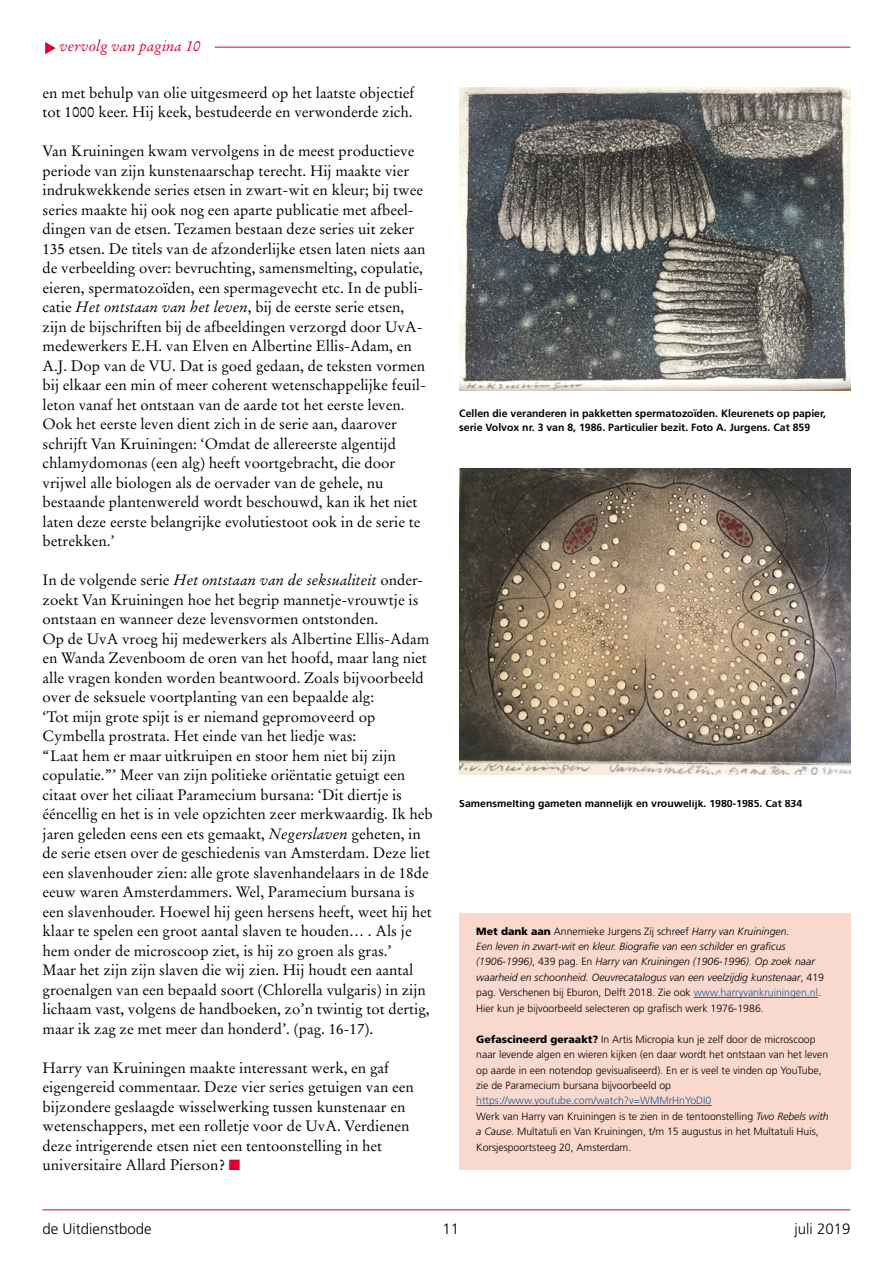
<style>
.page{position:relative;width:893px;height:1263px;background:#fff}
.page>*{position:absolute;margin:0;border:0;box-sizing:border-box;transform-origin:0 0}
.t1{font:15px/19.5px "Stempel Garamond";color:#000}
.t2{font:300 15px "Frutiger";color:#000}
.t3{font:italic 15px "Stempel Garamond";color:#dc002e}
.t4{font:300 10.5px/15.5px "Frutiger";color:#000}
.t5{font:italic 300 10.5px/15.5px "Frutiger";color:#000}
.t6{font:700 10.5px/13.5px "Frutiger";color:#000}
.s1{font-style:italic}
.s2{color:#dc002e}
.s3{font-weight:900;font-style:normal}
.s4{font-style:normal}
.s5{font-style:normal;color:#165b9a}
.s6{font-weight:900}
.s7{color:#165b9a}
</style>
<div class="page">
<hr style="left:43px;top:1209px;width:807px;height:1px;background:#dc002e">
<div style="left:459px;top:913px;width:391px;height:257px;background:#f9d8ce"></div>
<hr style="left:694px;top:997px;width:124px;height:1px;background:#165b9a">
<hr style="left:476px;top:1105px;width:235px;height:1px;background:#165b9a">
<svg style="left:45px;top:42px;width:11px;height:12px"></svg>
<img style="left:459px;top:87px;width:391px;height:303px">
<img style="left:459px;top:468px;width:391px;height:306px">
<hr style="left:215px;top:47px;width:635px;height:1px;background:#dc002e">
<p class="t3" style="left:60px;top:37px;width:143px">vervolg van pagina 10</p>
<p class="t1" style="left:43px;top:83px;width:374px">en met behulp van olie uitgesmeerd op het laatste objectief tot 1000 keer. Hij keek, bestudeerde en verwonderde zich.</p>
<p class="t1" style="left:43px;top:141px;width:385px">Van Kruiningen kwam vervolgens in de meest productieve periode van zijn kunstenaarschap terecht. Hij maakte vier indrukwekkende series etsen in zwart-wit en kleur; bij twee series maakte hij ook nog een aparte publicatie met afbeel&shy;dingen van de etsen. Tezamen bestaan deze series uit zeker 135 etsen. De titels van de afzonderlijke etsen laten niets aan de verbeelding over: bevruchting, samensmelting, copulatie, eieren, spermatozoïden, een spermagevecht etc. In de publi&shy;catie <span class="s1">Het ontstaan van het leven</span>, bij de eerste serie etsen, zijn de bijschriften bij de afbeeldingen verzorgd door UvA&shy;medewerkers E.H. van Elven en Albertine Ellis-Adam, en A.J. Dop van de VU. Dat is goed gedaan, de teksten vormen bij elkaar een min of meer coherent wetenschappelijke feuil&shy;leton vanaf het ontstaan van de aarde tot het eerste leven.<br>Ook het eerste leven dient zich in de serie aan, daarover schrijft Van Kruiningen: ‘Omdat de allereerste algentijd chlamydomonas (een alg) heeft voortgebracht, die door vrijwel alle biologen als de oervader van de gehele, nu bestaande plantenwereld wordt beschouwd, kan ik het niet laten deze eerste belangrijke evolutiestoot ook in de serie te betrekken.’</p>
<p class="t1" style="left:43px;top:570px;width:392px">In de volgende serie <span class="s1">Het ontstaan van de seksualiteit</span> onder-- zoekt Van Kruiningen hoe het begrip mannetje-vrouwtje is ontstaan en wanneer deze levensvormen ontstonden.<br>Op de UvA vroeg hij medewerkers als Albertine Ellis-Adam en Wanda Zevenboom de oren van het hoofd, maar lang niet alle vragen konden worden beantwoord. Zoals bijvoorbeeld over de seksuele voortplanting van een bepaalde alg:<br>‘Tot mijn grote spijt is er niemand gepromoveerd op Cymbella prostrata. Het einde van het liedje was:<br>“Laat hem er maar uitkruipen en stoor hem niet bij zijn copulatie.”’ Meer van zijn politieke oriëntatie getuigt een citaat over het ciliaat Paramecium bursana: ‘Dit diertje is ééncellig en het is in vele opzichten zeer merkwaardig. Ik heb jaren geleden eens een ets gemaakt, <span class="s1">Negerslaven</span> geheten, in de serie etsen over de geschiedenis van Amsterdam. Deze liet een slavenhouder zien: alle grote slavenhandelaars in de 18de eeuw waren Amsterdammers. Wel, Paramecium bursana is een slavenhouder. Hoewel hij geen hersens heeft, weet hij het klaar te spelen een groot aantal slaven te houden… . Als je hem onder de microscoop ziet, is hij zo groen als gras.’<br>Maar het zijn zijn slaven die wij zien. Hij houdt een aantal groenalgen van een bepaald soort (Chlorella vulgaris) in zijn lichaam vast, volgens de handboeken, zo’n twintig tot dertig, maar ik zag ze met meer dan honderd’. (pag. 16-17).</p>
<p class="t1" style="left:43px;top:1058px;width:373px">Harry van Kruiningen maakte interessant werk, en gaf eigengereid commentaar. Deze vier series getuigen van een bijzondere geslaagde wisselwerking tussen kunstenaar en wetenschappers, met een rolletje voor de UvA. Verdienen deze intrigerende etsen niet een tentoonstelling in het universitaire Allard Pierson? <span class="s2">■</span></p>
<p class="t6" style="left:459px;top:407px;width:368px">Cellen die veranderen in pakketten spermatozoïden. Kleurenets op papier, serie Volvox nr. 3 van 8, 1986. Particulier bezit. Foto A. Jurgens. Cat 859</p>
<p class="t6" style="left:459px;top:797px;width:344px">Samensmelting gameten mannelijk en vrouwelijk. 1980-1985. Cat 834</p>
<p class="t5" style="left:476px;top:923px;width:349px"><span class="s3">Met dank aan</span> <span class="s4">Annemieke Jurgens Zij schreef</span> Harry van Kruiningen.<br>Een leven in zwart-wit en kleur. Biografie van een schilder en graficus (1906-1996)<span class="s4">, 439 pag. En</span> Harry van Kruiningen (1906-1996). Op zoek naar waarheid en schoonheid. Oeuvrecatalogus van een veelzijdig kunstenaar<span class="s4">, 419 pag. Verschenen bij Eburon, Delft 2018. Zie ook</span> <span class="s5">www.harryvankruiningen.nl</span><span class="s4">.<br>Hier kun je bijvoorbeeld selecteren op grafisch werk 1976-1986.</span></p>
<p class="t4" style="left:476px;top:1031px;width:354px"><span class="s6">Gefascineerd geraakt?</span> In Artis Micropia kun je zelf door de microscoop naar levende algen en wieren kijken (en daar wordt het ontstaan van het leven op aarde in een notendop gevisualiseerd). En er is veel te vinden op YouTube, zie de Paramecium bursana bijvoorbeeld op</p>
<p class="t4" style="left:476px;top:1093px;width:354px"><span class="s7">https://www.youtube.com/watch?v=WMMrHnYoDI0<br></span>Werk van Harry van Kruiningen is te zien in de tentoonstelling <span class="s1">Two Rebels with a Cause</span>. Multatuli en Van Kruiningen, t/m 15 augustus in het Multatuli Huis, Korsjespoortsteeg 20, Amsterdam.</p>
<p class="t2" style="left:43px;top:1221px;width:111px">de Uitdienstbode</p>
<p class="t2" style="left:442px;top:1221px;width:18px">11</p>
<p class="t2" style="left:795px;top:1221px;width:57px">juli 2019</p>
</div>
